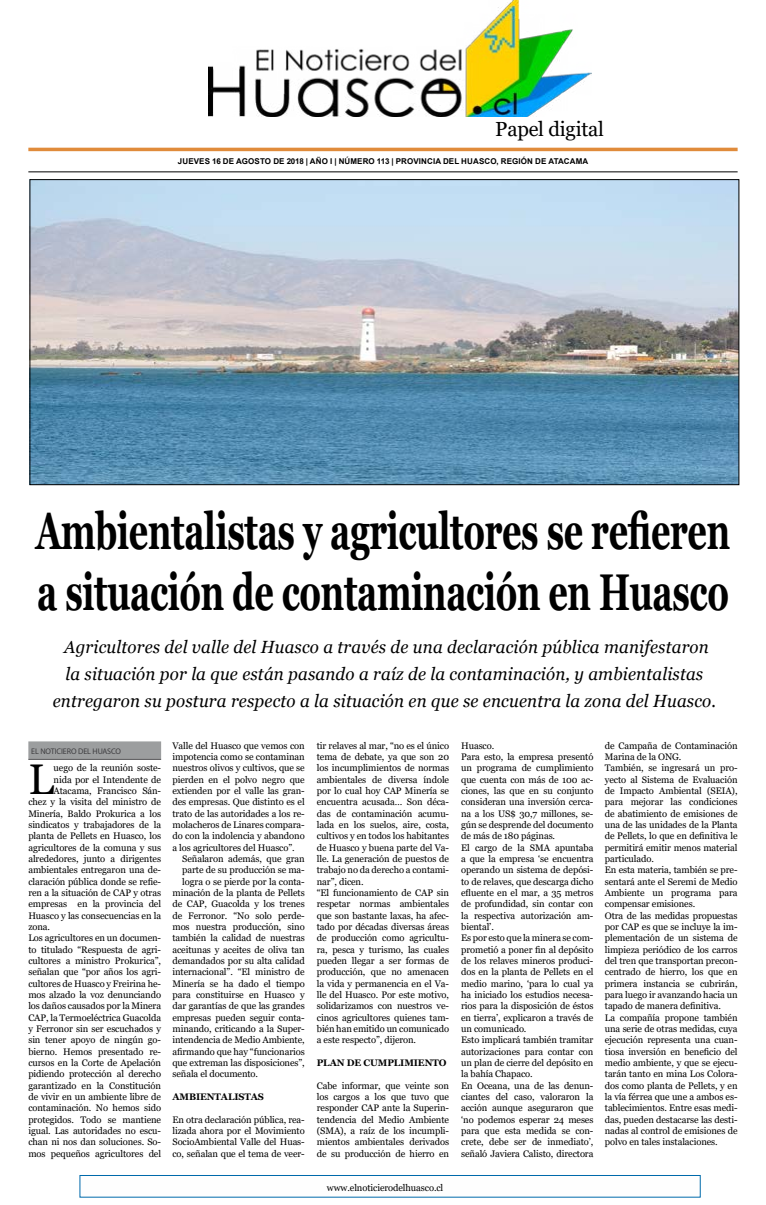
<style>
.page{position:relative;width:766px;height:1205px;background:#fff}
.page>*{position:absolute;margin:0;border:0;box-sizing:border-box;transform-origin:0 0}
.t1{font:700 51.7px/61px "Georgia";letter-spacing:-.01em;color:#000;scale:.66 1}
.t2{font:42.9px "Georgia";color:#000}
.t3{font:20.4px "Georgia";letter-spacing:-.01em;color:#000}
.t4{font:italic 17.6px/27px "Georgia";letter-spacing:.01em;color:#000;text-align:center;scale:.96 1}
.t5{font:9.5px/11.3px "Georgia";letter-spacing:-.01em;color:#000}
.t6{font:700 9.5px "Georgia";letter-spacing:-.01em;color:#000}
.t7{font:8.2px "Myriad Pro";letter-spacing:-.01em;color:#3e3d40}
.t8{font:700 8px "Arial";letter-spacing:.015em;color:#000}
</style>
<div class="page">
<div style="left:28px;top:741px;width:133px;height:18px;background:#9c9e9f"></div>
<hr style="left:28px;top:759px;width:133px;height:1px;background:#58585a">
<img style="left:32px;top:181px;width:704px;height:302px">
<hr style="left:28px;top:148px;width:709px;height:3px;background:#e08b3b">
<hr style="left:28px;top:172px;width:709px;height:1px;background:#000">
<img style="left:208px;top:0;width:383px;height:116px">
<div style="left:79px;top:1175px;width:621px;height:22px;border:1px solid #006aab"></div>
<h3 class="t3" style="left:495px;top:117px;width:110px">Papel digital</h3>
<p class="t8" style="left:178px;top:156px;width:412px">JUEVES 16 DE AGOSTO DE 2018 | AÑO I | NÚMERO 113 | PROVINCIA DEL HUASCO, REGIÓN DE ATACAMA</p>
<h1 class="t1" style="left:36px;top:501px;width:1053px">Ambientalistas y agricultores se refieren a situación de contaminación en Huasco</h1>
<p class="t4" style="left:53px;top:633px;width:692px">Agricultores del valle del Huasco a través de una declaración pública manifestaron la situación por la que están pasando a raíz de la contaminación, y ambientalistas entregaron su postura respecto a la situación en que se encuentra la zona del Huasco.</p>
<p class="t5" style="left:172px;top:740px;width:134px;text-align:justify">Valle del Huasco que vemos con impotencia como se contaminan nuestros olivos y cultivos, que se pierden en el polvo negro que extienden por el valle las gran&shy;des empresas. Que distinto es el trato de las autoridades a los re&shy;molacheros de Linares compara&shy;do con la indolencia y abandono a los agricultores del Huasco”.</p>
<p class="t5" style="left:182px;top:853px;width:124px">Señalaron además, que gran</p>
<p class="t5" style="left:182px;top:864px;width:124px">parte de su producción se ma-</p>
<p class="t5" style="left:182px;top:876px;width:124px">logra o se pierde por la conta-</p>
<p class="t5" style="left:172px;top:887px;width:134px">minación de la planta de Pellets</p>
<p class="t5" style="left:172px;top:898px;width:134px">de CAP, Guacolda y los trenes</p>
<p class="t5" style="left:172px;top:910px;width:134px">de Ferronor. “No solo perde-</p>
<p class="t5" style="left:172px;top:921px;width:134px">mos nuestra producción, sino</p>
<p class="t5" style="left:172px;top:932px;width:134px">también la calidad de nuestras</p>
<p class="t5" style="left:172px;top:944px;width:134px">aceitunas y aceites de oliva tan</p>
<p class="t5" style="left:172px;top:955px;width:134px">demandados por su alta calidad</p>
<p class="t5" style="left:172px;top:966px;width:134px">internacional”. “El ministro de</p>
<p class="t5" style="left:172px;top:978px;width:134px">Minería se ha dado el tiempo</p>
<p class="t5" style="left:172px;top:989px;width:134px">para constituirse en Huasco y</p>
<p class="t5" style="left:172px;top:1000px;width:134px">dar garantías de que las grandes</p>
<p class="t5" style="left:172px;top:1012px;width:134px">empresas pueden seguir conta-</p>
<p class="t5" style="left:172px;top:1023px;width:134px">minando, criticando a la Super-</p>
<p class="t5" style="left:172px;top:1034px;width:134px">intendencia de Medio Ambiente,</p>
<p class="t5" style="left:172px;top:1046px;width:134px">afirmando que hay “funcionarios</p>
<p class="t5" style="left:172px;top:1057px;width:134px">que extreman las disposiciones”,</p>
<p class="t5" style="left:172px;top:1068px;width:87px">señala el documento.</p>
<p class="t6" style="left:172px;top:1090px;width:93px">AMBIENTALISTAS</p>
<p class="t5" style="left:172px;top:1114px;width:134px;text-align:justify">En otra declaración pública, rea&shy;lizada ahora por el Movimiento SocioAmbiental Valle del Huas&shy;co, señalan que el tema de veer-</p>
<p class="t5" style="left:317px;top:740px;width:134px">tir relaves al mar, “no es el único tema de debate, ya que son 20 los incumplimientos de normas ambientales de diversa índole por lo cual hoy CAP Minería se encuentra acusada… Son déca&shy;das de contaminación acumu&shy;lada en los suelos, aire, costa, cultivos y en todos los habitantes de Huasco y buena parte del Va&shy;lle. La generación de puestos de trabajo no da derecho a contami&shy;nar”, dicen.<br>“El funcionamiento de CAP sin respetar normas ambientales que son bastante laxas, ha afec&shy;tado por décadas diversas áreas de producción como agricultu&shy;ra, pesca y turismo, las cuales pueden llegar a ser formas de producción, que no amenacen la vida y permanencia en el Va&shy;lle del Huasco. Por este motivo, solidarizamos con nuestros ve&shy;cinos agricultores quienes tam&shy;bién han emitido un comunicado a este respecto”, dijeron.</p>
<p class="t6" style="left:317px;top:1056px;width:131px">PLAN DE CUMPLIMIENTO</p>
<p class="t5" style="left:317px;top:1080px;width:134px;text-align:justify">Cabe informar, que veinte son los cargos a los que tuvo que responder CAP ante la Superin&shy;tendencia del Medio Ambiente (SMA), a raíz de los incumpli&shy;mientos ambientales derivados de su producción de hierro en</p>
<p class="t5" style="left:604px;top:740px;width:134px">de Campaña de Contaminación<br>Marina de la ONG.<br>También, se ingresará un pro&shy;yecto al Sistema de Evaluación de Impacto Ambiental (SEIA), para mejorar las condiciones de abatimiento de emisiones de una de las unidades de la Planta de Pellets, lo que en definitiva le permitirá emitir menos material particulado.<br>En esta materia, también se pre&shy;sentará ante el Seremi de Medio<br>Ambiente un programa para compensar emisiones.<br>Otra de las medidas propuestas por CAP es que se incluye la im&shy;plementación de un sistema de limpieza periódico de los carros del tren que transportan precon&shy;centrado de hierro, los que en primera instancia se cubrirán, para luego ir avanzando hacia un tapado de manera definitiva.<br>La compañía propone también una serie de otras medidas, cuya ejecución representa una cuan&shy;tiosa inversión en beneficio del medio ambiente, y que se ejecu&shy;tarán tanto en mina Los Colora&shy;dos como planta de Pellets, y en la vía férrea que une a ambos es&shy;tablecimientos. Entre esas medi&shy;das, pueden destacarse las desti&shy;nadas al control de emisiones de polvo en tales instalaciones.</p>
<p class="t5" style="left:461px;top:740px;width:134px">Huasco.<br>Para esto, la empresa presentó un programa de cumplimiento que cuenta con más de 100 ac&shy;ciones, las que en su conjunto consideran una inversión cerca&shy;na a los US$ 30,7 millones, se&shy;gún se desprende del documento de más de 180 páginas.<br>El cargo de la SMA apuntaba a que la empresa ‘se encuentra operando un sistema de depósi&shy;to de relaves, que descarga dicho efluente en el mar, a 35 metros de profundidad, sin contar con la respectiva autorización am&shy;biental’.<br>Es por esto que la minera se com&shy;prometió a poner fin al depósito de los relaves mineros produci&shy;dos en la planta de Pellets en el medio marino, ‘para lo cual ya ha iniciado los estudios necesa&shy;rios para la disposición de éstos en tierra’, explicaron a través de un comunicado.<br>Esto implicará también tramitar autorizaciones para contar con un plan de cierre del depósito en la bahía Chapaco.<br>En Oceana, una de las denun&shy;ciantes del caso, valoraron la acción aunque aseguraron que ‘no podemos esperar 24 meses para que esta medida se con&shy;crete, debe ser de inmediato’, señaló Javiera Calisto, directora</p>
<p class="t7" style="left:31px;top:746px;width:91px">EL NOTICIERO DEL HUASCO</p>
<h2 class="t2" style="left:28px;top:753px;width:27px">L</h2>
<p class="t5" style="left:54px;top:762px;width:109px">uego de la reunión soste-</p>
<p class="t5" style="left:54px;top:774px;width:109px">nida por el Intendente de</p>
<p class="t5" style="left:54px;top:785px;width:109px">Atacama, Francisco Sán-</p>
<p class="t5" style="left:28px;top:796px;width:134px">chez y la visita del ministro de</p>
<p class="t5" style="left:28px;top:808px;width:134px">Minería, Baldo Prokurica a los</p>
<p class="t5" style="left:28px;top:819px;width:134px">sindicatos y trabajadores de la</p>
<p class="t5" style="left:28px;top:830px;width:134px">planta de Pellets en Huasco, los</p>
<p class="t5" style="left:28px;top:842px;width:134px">agricultores de la comuna y sus</p>
<p class="t5" style="left:28px;top:853px;width:134px">alrededores, junto a dirigentes</p>
<p class="t5" style="left:28px;top:864px;width:134px">ambientales entregaron una de-</p>
<p class="t5" style="left:28px;top:876px;width:134px">claración pública donde se refie-</p>
<p class="t5" style="left:28px;top:887px;width:134px">ren a la situación de CAP y otras</p>
<p class="t5" style="left:28px;top:898px;width:134px">empresas en la provincia del</p>
<p class="t5" style="left:28px;top:910px;width:134px">Huasco y las consecuencias en la</p>
<p class="t5" style="left:28px;top:921px;width:23px">zona.</p>
<p class="t5" style="left:28px;top:932px;width:134px">Los agricultores en un documen-</p>
<p class="t5" style="left:28px;top:944px;width:134px">to titulado “Respuesta de agri-</p>
<p class="t5" style="left:28px;top:955px;width:134px">cultores a ministro Prokurica”,</p>
<p class="t5" style="left:28px;top:966px;width:134px">señalan que “por años los agri-</p>
<p class="t5" style="left:28px;top:978px;width:134px">cultores de Huasco y Freirina he-</p>
<p class="t5" style="left:28px;top:989px;width:134px">mos alzado la voz denunciando</p>
<p class="t5" style="left:28px;top:1000px;width:134px">los daños causados por la Minera</p>
<p class="t5" style="left:28px;top:1012px;width:134px">CAP, la Termoeléctrica Guacolda</p>
<p class="t5" style="left:28px;top:1023px;width:134px">y Ferronor sin ser escuchados y</p>
<p class="t5" style="left:28px;top:1034px;width:134px">sin tener apoyo de ningún go-</p>
<p class="t5" style="left:28px;top:1046px;width:134px">bierno. Hemos presentado re-</p>
<p class="t5" style="left:28px;top:1057px;width:134px">cursos en la Corte de Apelación</p>
<p class="t5" style="left:28px;top:1068px;width:134px">pidiendo protección al derecho</p>
<p class="t5" style="left:28px;top:1080px;width:134px">garantizado en la Constitución</p>
<p class="t5" style="left:28px;top:1091px;width:134px">de vivir en un ambiente libre de</p>
<p class="t5" style="left:28px;top:1102px;width:134px">contaminación. No hemos sido</p>
<p class="t5" style="left:28px;top:1114px;width:134px">protegidos. Todo se mantiene</p>
<p class="t5" style="left:28px;top:1125px;width:134px">igual. Las autoridades no escu-</p>
<p class="t5" style="left:28px;top:1136px;width:134px">chan ni nos dan soluciones. So-</p>
<p class="t5" style="left:28px;top:1148px;width:134px">mos pequeños agricultores del</p>
<p class="t5" style="left:327px;top:1182px;width:118px">www.elnoticierodelhuasco.cl</p>
</div>
